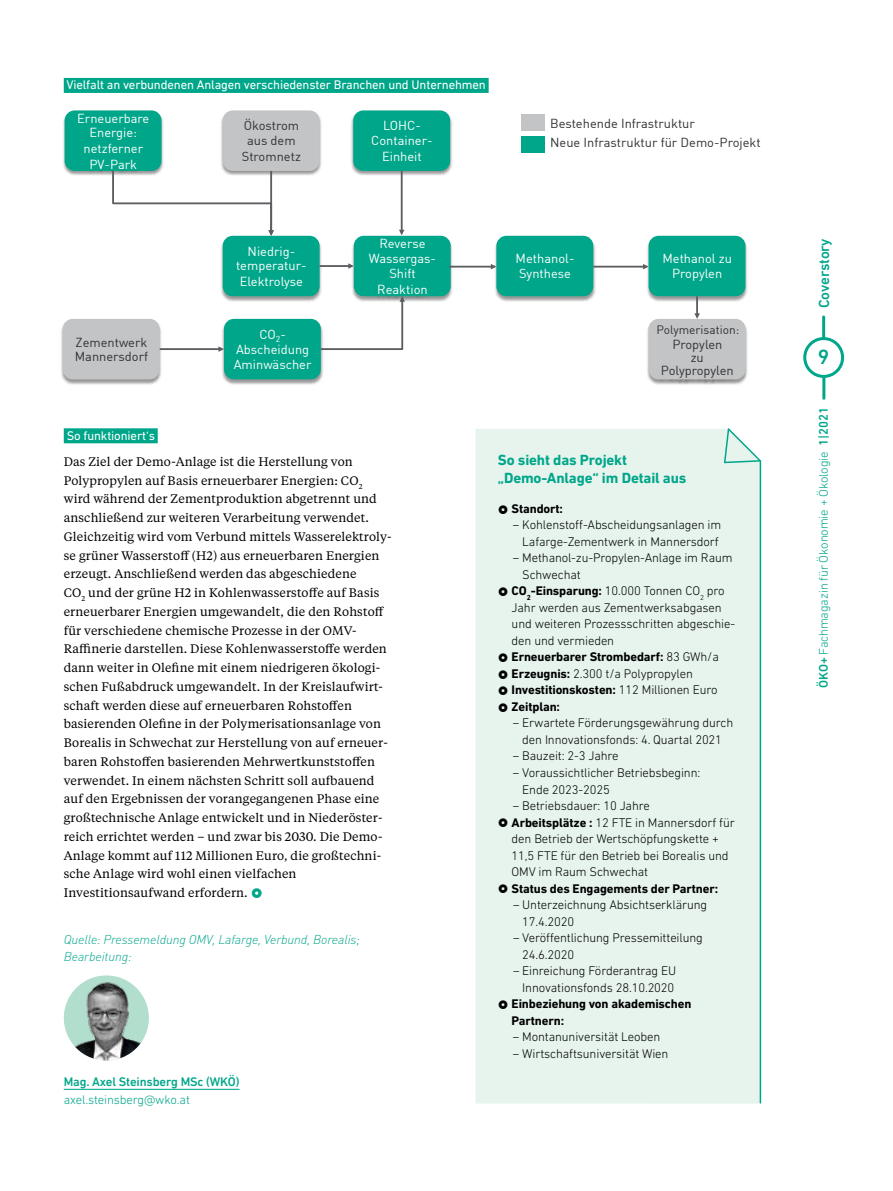
<style>
.page{position:relative;width:893px;height:1191px;background:#fff}
.page>*{position:absolute;margin:0;border:0;box-sizing:border-box;transform-origin:0 0}
.t1{font:500 21px "DIN Next LT Pro";color:#00a68a}
.t2{font:700 15px/18px "DIN Next LT Pro";letter-spacing:-.01em;color:#00a68a}
.t3{font:500 15px "DIN Next LT Pro";letter-spacing:-.01em;color:#00a68a}
.t4{font:12.9px/15.1px "DIN";color:#fff;text-align:center}
.t5{font:12.9px/15.1px "DIN";color:#2f3133;text-align:center}
.t6{font:300 12.75px/16.5px "DIN Next LT Pro";letter-spacing:-.01em;color:#000}
.t7{font:700 12.75px/16.5px "DIN Next LT Pro";letter-spacing:-.01em;color:#000}
.t8{font:12.75px "DIN Next LT Pro";letter-spacing:-.01em;color:#fff}
.t9{font:300 12.75px "DIN Next LT Pro";letter-spacing:-.01em;color:#00a68a}
.t10{font:italic 300 12.75px/16.5px "DIN Pro";letter-spacing:-.01em;color:#00a68a}
.t11{font:500 12.75px "DIN Next LT Pro";letter-spacing:-.01em;color:#00a68a}
.t12{font:12.3px/18.8px "Tiempos Text";letter-spacing:.01em;color:#000}
.t13{font:12px "DIN";color:#2f3133}
.s1{font-weight:700}
.s2{font-weight:300}
.s3{font-weight:500}
</style>
<div class="page">
<div style="left:64px;top:428px;width:94px;height:15px;background:#00a68a"></div>
<div style="left:64px;top:78px;width:425px;height:15px;background:#00a68a"></div>
<div style="left:803px;top:337px;width:41px;height:41px;border:3px solid #00a68a;border-radius:50%"></div>
<hr style="left:822px;top:317px;width:3px;height:21px;background:#00a68a">
<hr style="left:822px;top:377px;width:3px;height:21px;background:#00a68a">
<img style="left:221px;top:235px;width:101px;height:67px">
<img style="left:230px;top:296px;width:83px;height:3px">
<div style="left:223px;top:236px;width:97px;height:60px;background:#00a68a;border-radius:10px"></div>
<img style="left:351px;top:110px;width:102px;height:68px">
<img style="left:365px;top:171px;width:73px;height:3px">
<div style="left:353px;top:110px;width:97px;height:61px;background:#00a68a;border-radius:10px"></div>
<img style="left:63px;top:111px;width:101px;height:64px">
<img style="left:71px;top:110px;width:40px;height:66px">
<div style="left:65px;top:110px;width:97px;height:61px;background:#00a68a;border-radius:10px"></div>
<img style="left:221px;top:114px;width:101px;height:61px">
<img style="left:274px;top:171px;width:32px;height:3px">
<div style="left:223px;top:110px;width:97px;height:61px;background:#c2c4c6;border-radius:10px"></div>
<svg style="left:111px;top:169px;width:163px;height:67px"></svg>
<img style="left:61px;top:319px;width:101px;height:66px">
<div style="left:63px;top:319px;width:97px;height:60px;background:#c2c4c6;border-radius:10px"></div>
<img style="left:222px;top:318px;width:101px;height:67px">
<img style="left:228px;top:376px;width:91px;height:6px">
<div style="left:224px;top:319px;width:97px;height:60px;background:#00a68a;border-radius:10px"></div>
<hr style="left:160px;top:348px;width:62px;height:2px;background:#5b5d60">
<svg style="left:218px;top:346px;width:6px;height:6px"></svg>
<img style="left:352px;top:235px;width:103px;height:66px">
<img style="left:363px;top:235px;width:79px;height:67px">
<div style="left:354px;top:236px;width:97px;height:60px;background:#00a68a;border-radius:10px"></div>
<img style="left:495px;top:235px;width:102px;height:67px">
<div style="left:496px;top:236px;width:97px;height:60px;background:#00a68a;border-radius:10px"></div>
<img style="left:647px;top:235px;width:101px;height:67px">
<div style="left:649px;top:236px;width:96px;height:60px;background:#00a68a;border-radius:10px"></div>
<svg style="left:319px;top:296px;width:86px;height:55px"></svg>
<hr style="left:449px;top:266px;width:45px;height:1px;background:#5b5d60">
<svg style="left:491px;top:264px;width:5px;height:5px"></svg>
<hr style="left:696px;top:296px;width:2px;height:21px;background:#5b5d60">
<hr style="left:401px;top:171px;width:2px;height:62px;background:#5b5d60">
<svg style="left:399px;top:230px;width:5px;height:5px"></svg>
<hr style="left:320px;top:265px;width:32px;height:2px;background:#5b5d60">
<svg style="left:348px;top:263px;width:6px;height:6px"></svg>
<img style="left:647px;top:319px;width:101px;height:65px">
<img style="left:654px;top:315px;width:85px;height:70px">
<div style="left:649px;top:319px;width:97px;height:60px;background:#c2c4c6;border-radius:10px"></div>
<hr style="left:593px;top:266px;width:54px;height:1px;background:#5b5d60">
<svg style="left:643px;top:264px;width:5px;height:5px"></svg>
<div style="left:522px;top:115px;width:23px;height:16px;background:#c2c4c6"></div>
<div style="left:522px;top:136px;width:23px;height:16px;background:#00a68a"></div>
<div style="left:475px;top:429px;width:285px;height:674px;background:#e6f4ed"></div>
<hr style="left:760px;top:461px;width:1px;height:641px;background:#00a68a">
<svg style="left:723px;top:428px;width:39px;height:36px"></svg>
<div style="left:64px;top:975px;width:85px;height:85px;background:#b2dece;border-radius:50%"></div>
<hr style="left:64px;top:1088px;width:175px;height:1px;background:#00a68a">
<img style="left:73px;top:979px;width:68px;height:81px">
<svg style="left:499px;top:505px;width:9px;height:8px"></svg>
<svg style="left:499px;top:587px;width:9px;height:9px"></svg>
<svg style="left:499px;top:653px;width:9px;height:9px"></svg>
<svg style="left:499px;top:670px;width:9px;height:8px"></svg>
<svg style="left:499px;top:686px;width:9px;height:9px"></svg>
<svg style="left:499px;top:703px;width:9px;height:8px"></svg>
<svg style="left:499px;top:818px;width:9px;height:9px"></svg>
<svg style="left:499px;top:884px;width:9px;height:9px"></svg>
<svg style="left:499px;top:1000px;width:9px;height:8px"></svg>
<p class="t8" style="left:66px;top:77px;width:421px">Vielfalt an verbundenen Anlagen verschiedenster Branchen und Unternehmen</p>
<p class="t4" style="left:77px;top:110px;width:74px">Erneuerbare<br>Energie: netzferner<br>PV-Park</p>
<p class="t5" style="left:242px;top:118px;width:61px">Ökostrom aus dem<br>Stromnetz</p>
<p class="t4" style="left:371px;top:118px;width:63px">LOHC-<br>Container-<br>Einheit</p>
<p class="t5" style="left:550px;top:114px;width:212px;line-height:18.9px;text-align:left">Bestehende Infrastruktur<br>Neue Infrastruktur für Demo-Projekt</p>
<p class="t4" style="left:236px;top:243px;width:72px">Niedrig&shy;temperatur-<br>Elektrolyse</p>
<p class="t5" style="left:75px;top:334px;width:75px;line-height:14.7px;text-align:left">Zementwerk<br>Mannersdorf</p>
<p class="t4" style="left:234px;top:326px;width:79px">CO<sub>2</sub>-<br>Abscheidung<br>Aminwäscher</p>
<p class="t4" style="left:369px;top:235px;width:69px">Reverse<br>Wassergas-<br>Shift<br>Reaktion</p>
<p class="t8" style="left:67px;top:428px;width:90px">So funktioniert‘s</p>
<p class="t12" style="left:64px;top:451px;width:329px">Das Ziel der Demo-Anlage ist die Herstellung von Polypropylen auf Basis erneuerbarer Energien: CO<sub>2 </sub>wird während der Zementproduktion abgetrennt und anschließend zur weiteren Verarbeitung verwendet.<br>Gleichzeitig wird vom Verbund mittels Wasserelektroly&shy;se grüner Wasserstoff (H2) aus erneuerbaren Energien erzeugt. Anschließend werden das abgeschiedene<br>CO<sub>2</sub> und der grüne H2 in Kohlenwasserstoffe auf Basis erneuerbarer Energien umgewandelt, die den Rohstoff für verschiedene chemische Prozesse in der OMV-Raffinerie darstellen. Diese Kohlenwasserstoffe werden dann weiter in Olefine mit einem niedrigeren ökologi&shy;schen Fußabdruck umgewandelt. In der Kreislaufwirt&shy;schaft werden diese auf erneuerbaren Rohstoffen basierenden Olefine in der Polymerisationsanlage von Borealis in Schwechat zur Herstellung von auf erneuer&shy;baren Rohstoffen basierenden Mehrwertkunststoffen verwendet. In einem nächsten Schritt soll aufbauend auf den Ergebnissen der vorangegangenen Phase eine großtechnische Anlage entwickelt und in Niederöster&shy;reich errichtet werden – und zwar bis 2030. Die Demo-Anlage kommt auf 112 Millionen Euro, die großtechni&shy;sche Anlage wird wohl einen vielfachen Investitionsaufwand erfordern.</p>
<p class="t10" style="left:64px;top:931px;width:298px">Quelle: Pressemeldung OMV, Lafarge, Verbund, Borealis;<br>Bearbeitung:</p>
<p class="t11" style="left:64px;top:1074px;width:177px">Mag. Axel Steinsberg MSc (WKÖ)</p>
<p class="t9" style="left:64px;top:1092px;width:128px">axel.steinsberg@wko.at</p>
<p class="t4" style="left:516px;top:251px;width:60px;line-height:14.7px;text-align:left">Methanol-<br>Synthese</p>
<p class="t4" style="left:662px;top:251px;width:71px;line-height:14.7px">Methanol zu<br>Propylen</p>
<p class="t13" style="left:656px;top:322px;width:84px">Polymerisation:</p>
<p class="t5" style="left:661px;top:338px;width:75px;line-height:12.9px">Propylen<br>zu<br>Polypropylen</p>
<p class="t2" style="left:498px;top:451px;width:190px">So sieht das Projekt „Demo-Anlage“ im Detail aus</p>
<p class="t7" style="left:512px;top:500px;width:53px">Standort:</p>
<p class="t6" style="left:513px;top:516px;width:210px;text-align:center">– Kohlenstoff-Abscheidungsanlagen im<br>Lafarge-Zementwerk in Mannersdorf</p>
<p class="t6" style="left:513px;top:549px;width:221px">– Methanol-zu-Propylen-Anlage im Raum</p>
<p class="t6" style="left:522px;top:566px;width:60px">Schwechat</p>
<p class="t6" style="left:512px;top:582px;width:215px"><span class="s1">CO</span><sub>2</sub><span class="s1">-Einsparung:</span> 10.000 Tonnen CO<sub>2</sub> pro</p>
<p class="t6" style="left:512px;top:599px;width:212px">Jahr werden aus Zementwerksabgasen</p>
<p class="t6" style="left:512px;top:615px;width:225px">und weiteren Prozessschritten abgeschie-</p>
<p class="t6" style="left:512px;top:632px;width:104px">den und vermieden</p>
<p class="t7" style="left:512px;top:649px;width:209px">Erneuerbarer Strombedarf: <span class="s2">83 GWh/a</span></p>
<p class="t6" style="left:512px;top:665px;width:183px"><span class="s1">Erzeugnis:</span> 2.300 t/a Polypropylen</p>
<p class="t7" style="left:512px;top:682px;width:207px">Investitionskosten: <span class="s2">112 Millionen Euro</span></p>
<p class="t7" style="left:512px;top:698px;width:50px">Zeitplan:</p>
<p class="t6" style="left:513px;top:714px;width:222px;text-align:center">– Erwartete Förderungsgewährung durch den Innovationsfonds: 4. Quartal 2021</p>
<p class="t6" style="left:513px;top:747px;width:107px">– Bauzeit: 2-3 Jahre</p>
<p class="t6" style="left:522px;top:764px;width:180px;text-indent:-9px">– Voraussichtlicher Betriebsbeginn:<br>Ende 2023-2025</p>
<p class="t6" style="left:512px;top:797px;width:225px">– Betriebsdauer: 10 Jahre<br><span class="s1">Arbeitsplätze :</span> 12 FTE in Mannersdorf für den Betrieb der Wertschöpfungskette + 11,5 FTE für den Betrieb bei Borealis und OMV im Raum Schwechat</p>
<p class="t7" style="left:512px;top:880px;width:208px">Status des Engagements der Partner:</p>
<p class="t6" style="left:522px;top:896px;width:186px;text-indent:-9px">– Unterzeichnung Absichtserklärung<br>17.4.2020</p>
<p class="t6" style="left:522px;top:929px;width:182px;text-indent:-9px">– Veröffentlichung Pressemitteilung<br>24.6.2020</p>
<p class="t6" style="left:513px;top:962px;width:165px;text-align:center">– Einreichung Förderantrag EU<br>Innovationsfonds 28.10.2020</p>
<p class="t7" style="left:512px;top:995px;width:181px">Einbeziehung von akademischen<br>Partnern:</p>
<p class="t6" style="left:513px;top:1028px;width:149px">– Montanuniversität Leoben</p>
<p class="t6" style="left:513px;top:1044px;width:157px">– Wirtschaftsuniversität Wien</p>
<p class="t3" style="left:815px;top:308px;width:72px;rotate:-90deg">Coverstory</p>
<h1 class="t1" style="left:818px;top:345px;width:13px">9</h1>
<p class="t9" style="left:816px;top:687px;width:282px;rotate:-90deg"><span class="s3">ÖKO+</span> Fachmagazin für Ökonomie + Ökologie <span class="s3">1|2021</span></p>
</div>
